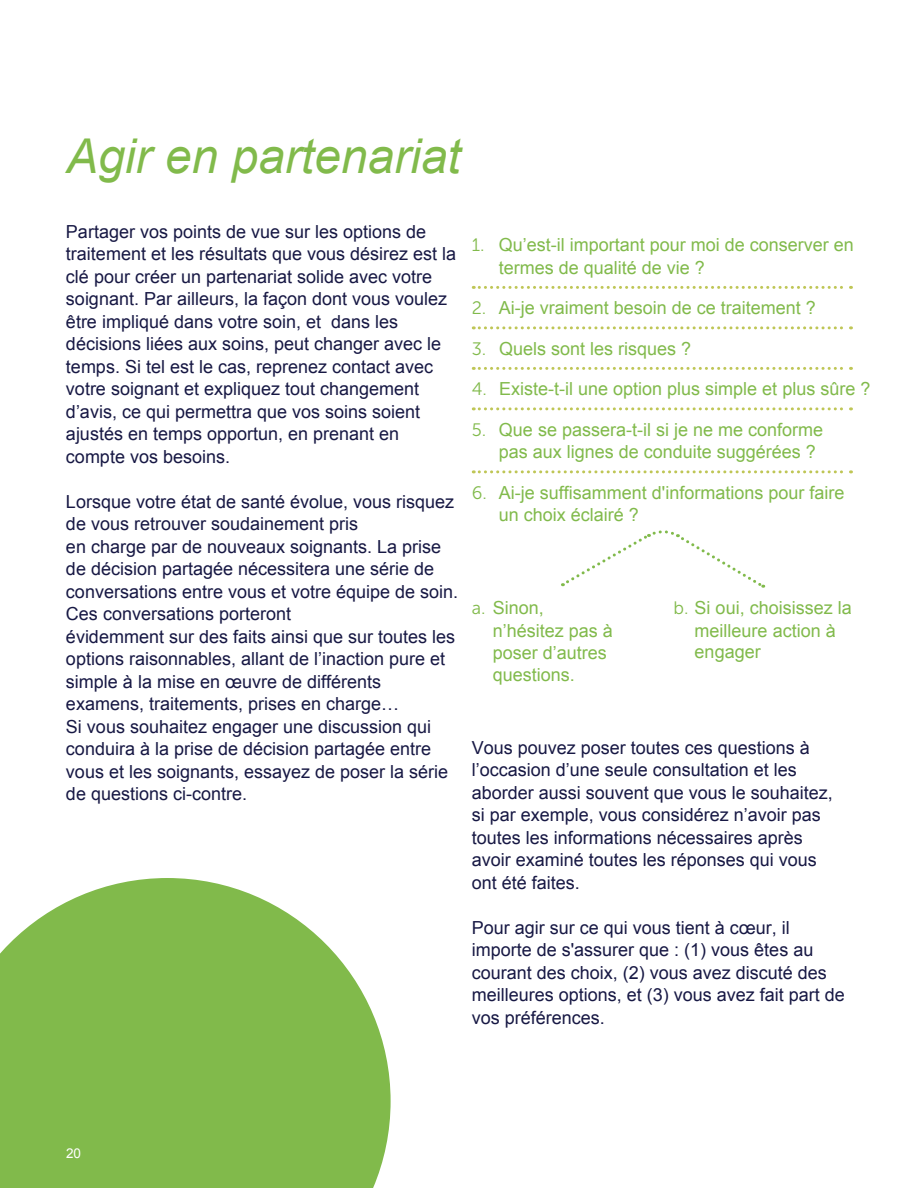
<style>
.page{position:relative;width:918px;height:1188px;background:#fff}
.page>*{position:absolute;margin:0;border:0;box-sizing:border-box;transform-origin:0 0}
.t1{font:italic 48px "Arial";color:#81ba4b}
.t2{font:18px/22.5px "Arial";color:#171844}
.t3{font:18px/22.5px "Arial";color:#81ba4b}
.t4{font:13.5px "Arial";color:#fff}
.s1{font-family:"Museo Sans 300"}
.s2{font-style:inherit}
</style>
<div class="page">
<svg style="left:0;top:878px;width:391px;height:310px;background:#90c261"></svg>
<svg style="left:473px;top:286px;width:378px;height:3px"></svg>
<svg style="left:473px;top:326px;width:378px;height:3px"></svg>
<svg style="left:473px;top:367px;width:378px;height:3px"></svg>
<svg style="left:473px;top:407px;width:378px;height:3px"></svg>
<svg style="left:473px;top:470px;width:378px;height:3px"></svg>
<svg style="left:562px;top:531px;width:202px;height:57px"></svg>
<h1 class="t1" style="left:66px;top:125px;width:396px">Agir en partenariat</h1>
<p class="t2" style="left:66px;top:221px;width:392px">Partager vos points de vue sur les options de traitement et les résultats que vous désirez est la clé pour créer un partenariat solide avec votre soignant. Par ailleurs, la façon dont vous voulez être impliqué dans votre soin, et dans les décisions liées aux soins, peut changer avec le temps. Si tel est le cas, reprenez contact avec votre soignant et expliquez tout changement d’avis, ce qui permettra que vos soins soient ajustés en temps opportun, en prenant en compte vos besoins.</p>
<p class="t2" style="left:66px;top:491px;width:394px">Lorsque votre état de santé évolue, vous risquez de vous retrouver soudainement pris<br>en charge par de nouveaux soignants. La prise de décision partagée nécessitera une série de conversations entre vous et votre équipe de soin.<br>Ces conversations porteront<br>évidemment sur des faits ainsi que sur toutes les options raisonnables, allant de l’inaction pure et simple à la mise en œuvre de différents examens, traitements, prises en charge…<br>Si vous souhaitez engager une discussion qui conduira à la prise de décision partagée entre vous et les soignants, essayez de poser la série de questions ci-contre.</p>
<p class="t3" style="left:499px;top:234px;width:357px;text-indent:-27px"><span class="s1">1.</span> Qu’est-il important pour moi de conserver en termes de qualité de vie ?</p>
<p class="t3" style="left:472px;top:297px;width:346px"><span class="s1">2.</span> Ai-je vraiment besoin de ce traitement ?</p>
<p class="t3" style="left:472px;top:338px;width:221px"><span class="s1">3.</span> Quels sont les risques ?</p>
<p class="t3" style="left:472px;top:378px;width:400px"><span class="s1">4.</span> Existe-t-il une option plus simple et plus sûre ?</p>
<p class="t3" style="left:499px;top:419px;width:326px;text-indent:-27px"><span class="s1">5.</span> Que se passera-t<span class="s2">-</span>il si je ne me conforme pas aux lignes de conduite suggérées ?</p>
<p class="t3" style="left:499px;top:482px;width:347px;text-indent:-27px"><span class="s1">6.</span> Ai-je suffisamment d'informations pour faire un choix éclairé ?</p>
<p class="t3" style="left:493px;top:597px;width:122px;text-indent:-21px"><span class="s1">a.</span> Sinon, n’hésitez pas à poser d’autres questions.</p>
<p class="t3" style="left:695px;top:597px;width:159px;line-height:22px;text-indent:-21px"><span class="s1">b.</span> Si oui, choisissez la meilleure action à engager</p>
<p class="t2" style="left:472px;top:737px;width:363px">Vous pouvez poser toutes ces questions à l’occasion d’une seule consultation et les aborder aussi souvent que vous le souhaitez, si par exemple, vous considérez n’avoir pas toutes les informations nécessaires après avoir examiné toutes les réponses qui vous ont été faites.</p>
<p class="t2" style="left:472px;top:917px;width:375px">Pour agir sur ce qui vous tient à cœur, il importe de s'assurer que : (1) vous êtes au courant des choix, (2) vous avez discuté des meilleures options, et (3) vous avez fait part de vos préférences.</p>
<p class="t4" style="left:66px;top:1144px;width:17px">20</p>
</div>
